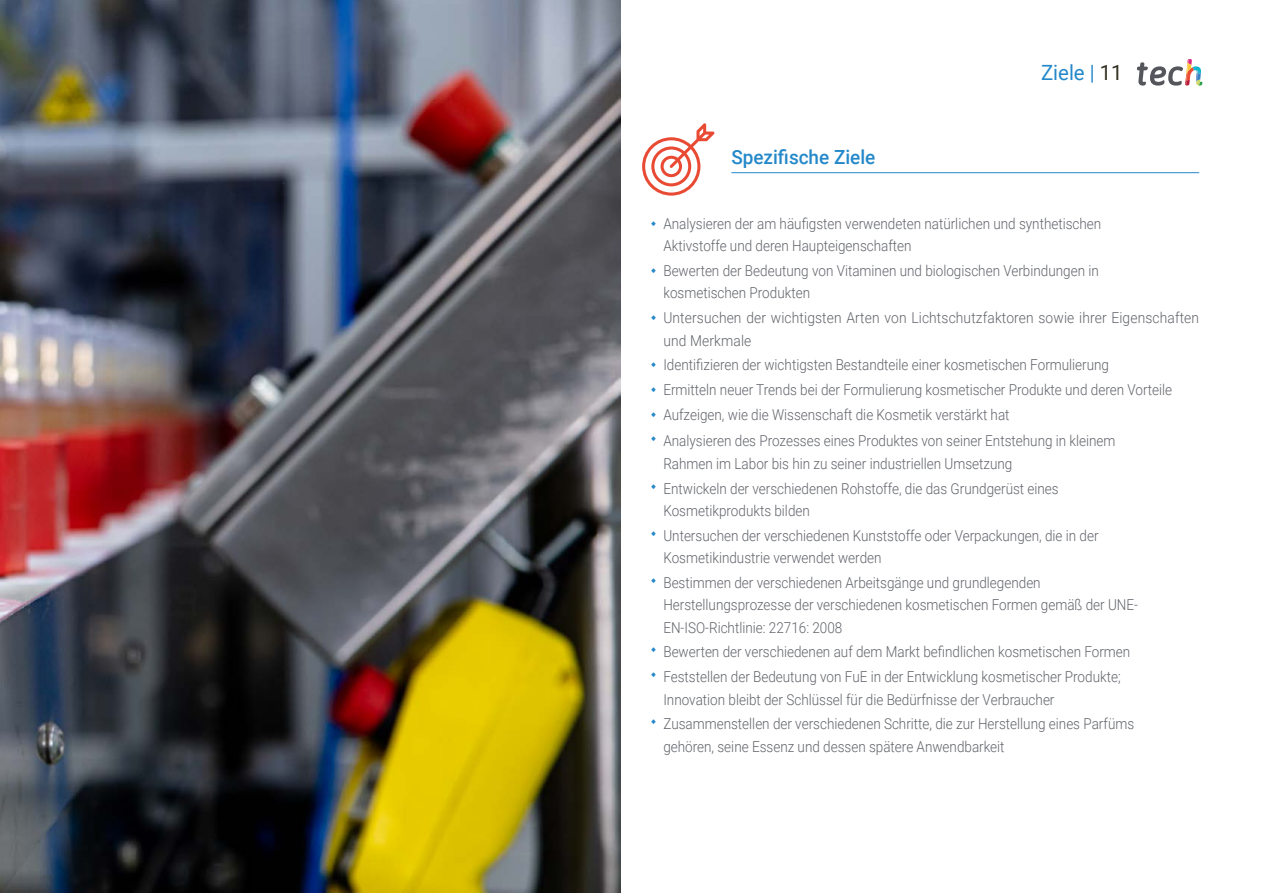
<style>
.page{position:relative;width:1263px;height:893px;background:#fff}
.page>*{position:absolute;margin:0;border:0;box-sizing:border-box;transform-origin:0 0}
.t1{font:21px "Roboto";color:#2488c9}
.t2{font:500 19.5px "Roboto";color:#2488c9}
.t3{font:300 15px/22.5px "Roboto";color:#61646a;scale:.9 1}
.t4{font:300 15px/22.5px "Roboto";color:#61646a;scale:.92 1}
.s1{color:#312e20}
</style>
<div class="page">
<hr style="left:731px;top:172px;width:468px;height:1px;background:#2488c9">
<svg style="left:642px;top:123px;width:72px;height:73px"></svg>
<svg style="left:1137px;top:59px;width:65px;height:27px"></svg>
<img style="left:0;top:0;width:621px;height:893px">
<h2 class="t2" style="left:731px;top:144px;width:145px">Spezifische Ziele</h2>
<h1 class="t1" style="left:1041px;top:57px;width:83px">Ziele | <span class="s1">11</span></h1>
<p class="t3" style="left:663px;top:212px;width:488px">Analysieren der am häufigsten verwendeten natürlichen und synthetischen<br>Aktivstoffe und deren Haupteigenschaften</p>
<p class="t3" style="left:663px;top:259px;width:485px">Bewerten der Bedeutung von Vitaminen und biologischen Verbindungen in kosmetischen Produkten</p>
<p class="t4" style="left:663px;top:306px;width:584px">Untersuchen der wichtigsten Arten von Lichtschutzfaktoren sowie ihrer Eigenschaften und Merkmale</p>
<p class="t3" style="left:663px;top:352px;width:567px;line-height:24.6px">Identifizieren der wichtigsten Bestandteile einer kosmetischen Formulierung<br>Ermitteln neuer Trends bei der Formulierung kosmetischer Produkte und deren Vorteile<br>Aufzeigen, wie die Wissenschaft die Kosmetik verstärkt hat</p>
<p class="t3" style="left:663px;top:429px;width:504px">Analysieren des Prozesses eines Produktes von seiner Entstehung in kleinem<br>Rahmen im Labor bis hin zu seiner industriellen Umsetzung</p>
<p class="t3" style="left:663px;top:476px;width:441px">Entwickeln der verschiedenen Rohstoffe, die das Grundgerüst eines<br>Kosmetikprodukts bilden</p>
<p class="t3" style="left:663px;top:523px;width:485px">Untersuchen der verschiedenen Kunststoffe oder Verpackungen, die in der<br>Kosmetikindustrie verwendet werden</p>
<p class="t3" style="left:663px;top:571px;width:529px">Bestimmen der verschiedenen Arbeitsgänge und grundlegenden<br>Herstellungsprozesse der verschiedenen kosmetischen Formen gemäß der UNE-<br>EN-ISO-Richtlinie: 22716: 2008</p>
<p class="t3" style="left:663px;top:639px;width:520px;line-height:24.6px">Bewerten der verschiedenen auf dem Markt befindlichen kosmetischen Formen<br>Feststellen der Bedeutung von FuE in der Entwicklung kosmetischer Produkte;</p>
<p class="t3" style="left:663px;top:686px;width:525px;line-height:24.6px">Innovation bleibt der Schlüssel für die Bedürfnisse der Verbraucher<br>Zusammenstellen der verschiedenen Schritte, die zur Herstellung eines Parfüms</p>
<p class="t3" style="left:663px;top:734px;width:381px">gehören, seine Essenz und dessen spätere Anwendbarkeit</p>
</div>
